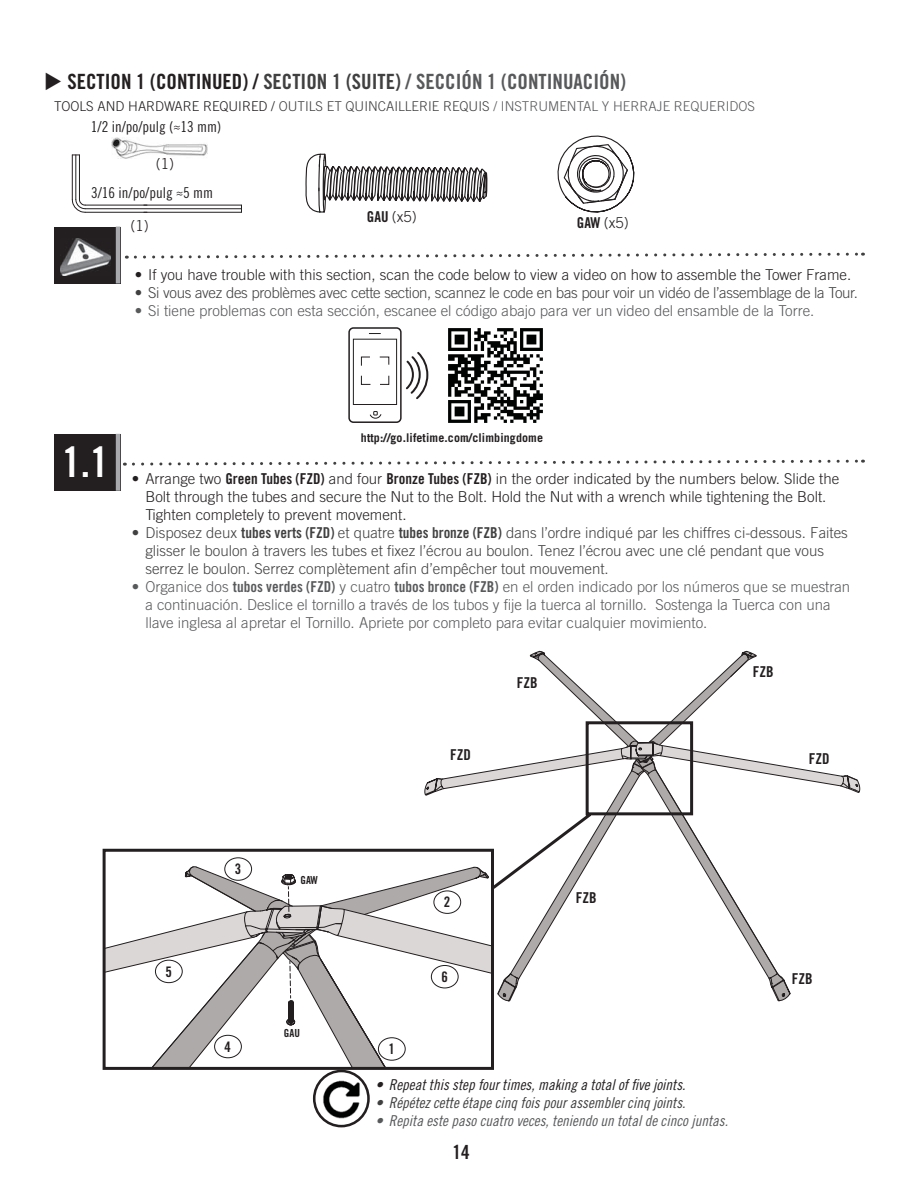
<style>
.page{position:relative;width:918px;height:1188px;background:#fff}
.page>*{position:absolute;margin:0;border:0;box-sizing:border-box;transform-origin:0 0}
.t1{font:42px "Trade Gothic LT Std Bd Cn 20";color:#fff}
.t2{font:21px "Trade Gothic LT Std Bd Cn 20";color:#58595b}
.t3{font:19.5px "Trade Gothic LT Std Bd Cn 20";color:#231f20}
.t4{font:300 15px/18px "Trade Gothic LT Std";color:#58595b}
.t5{font:300 15px/18px "Trade Gothic LT Std";color:#231f20}
.t6{font:300 15px/18px "Trade Gothic LT Std";color:#404041}
.t7{font:300 15px "Trade Gothic LT Std";letter-spacing:-.02em;color:#404041}
.t8{font:15px "Trade Gothic LT Std Cn 18 Obl";color:#58595b}
.t9{font:15px "Trade Gothic LT Std Cn 18 Obl";color:#231f20}
.t10{font:15px "Trade Gothic LT Std Cn 18 Obl";color:#404041}
.t11{font:15px "Trade Gothic LT Std Cn 18";color:#231f20}
.t12{font:15px "Trade Gothic LT Std Bd Cn 20";color:#231f20}
.t13{font:14.55px "Trade Gothic LT Std Bd Cn 20";color:#231f20}
.t14{font:300 13.5px "Trade Gothic LT Std";color:#58595b}
.t15{font:700 12px "Trade Gothic LT Std";letter-spacing:.01em;color:#231f20}
.t16{font:11.1px "Trade Gothic LT Std Bd Cn 20";letter-spacing:-.01em;color:#231f20}
.s1{color:#231f20}
.s2{color:#404041}
.s3{font-family:"Trade Gothic LT Std Bd Cn 20";font-weight:400}
</style>
<div class="page">
<hr style="left:76px;top:155px;width:1px;height:44px;background:#231f20">
<hr style="left:79px;top:155px;width:1px;height:44px;background:#231f20">
<hr style="left:72px;top:155px;width:1px;height:44px;background:#231f20">
<svg style="left:72px;top:199px;width:14px;height:14px"></svg>
<hr style="left:85px;top:208px;width:156px;height:1px;background:#231f20">
<hr style="left:85px;top:205px;width:156px;height:1px;background:#231f20">
<hr style="left:85px;top:212px;width:156px;height:1px;background:#231f20">
<svg style="left:124px;top:459px;width:739px;height:7px"></svg>
<div style="left:54px;top:434px;width:66px;height:57px;background:#231f20"></div>
<hr style="left:116px;top:434px;width:4px;height:57px;background:#a7a9ac">
<img style="left:111px;top:138px;width:15px;height:21px">
<svg style="left:104px;top:651px;width:756px;height:415px"></svg>
<div style="left:433px;top:890px;width:28px;height:24px;border:1px solid #231f20;border-radius:50%"></div>
<div style="left:155px;top:960px;width:28px;height:23px;border:1px solid #231f20;border-radius:50%"></div>
<div style="left:431px;top:965px;width:28px;height:23px;border:1px solid #231f20;border-radius:50%"></div>
<div style="left:103px;top:849px;width:391px;height:221px;border:3px solid #231f20"></div>
<svg style="left:199px;top:459px;width:221px;height:669px"></svg>
<img style="left:322px;top:1080px;width:38px;height:38px">
<div style="left:313px;top:1070px;width:57px;height:57px;border:3px solid #231f20;border-radius:50%"></div>
<svg style="left:126px;top:135px;width:737px;height:124px"></svg>
<div style="left:54px;top:227px;width:66px;height:56px;background:#231f20"></div>
<hr style="left:116px;top:227px;width:4px;height:56px;background:#a7a9ac">
<svg style="left:406px;top:352px;width:22px;height:47px"></svg>
<div style="left:348px;top:327px;width:54px;height:96px;border:2px solid #231f20;border-radius:4px"></div>
<svg style="left:352px;top:333px;width:46px;height:86px"></svg>
<img style="left:60px;top:238px;width:50px;height:37px">
<img style="left:448px;top:328px;width:95px;height:95px">
<h2 class="t2" style="left:67px;top:74px;width:560px"><span class="s1">SECTION 1 (CONTINUED) /</span> <span class="s2">SECTION 1 (SUITE)</span> / SECCIÓN 1 (CONTINUACIÓN)</h2>
<p class="t14" style="left:54px;top:101px;width:703px"><span class="s1">TOOLS AND HARDWARE REQUIRED /</span> <span class="s2">OUTILS ET QUINCAILLERIE REQUIS</span> / INSTRUMENTAL Y HERRAJE REQUERIDOS</p>
<p class="t11" style="left:91px;top:121px;width:132px">1/2 in/po/pulg (≈13 mm)</p>
<p class="t5" style="left:156px;top:157px;width:20px">(1)</p>
<p class="t11" style="left:91px;top:187px;width:123px">3/16 in/po/pulg ≈5 mm</p>
<p class="t5" style="left:130px;top:218px;width:20px">(1)</p>
<p class="t5" style="left:367px;top:210px;width:51px"><span class="s3">GAU</span> (x5)</p>
<p class="t5" style="left:577px;top:216px;width:53px"><span class="s3">GAW</span> (x5)</p>
<p class="t5" style="left:135px;top:267px;width:718px">• If you have trouble with this section, scan the code below to view a video on how to assemble the Tower Frame.</p>
<p class="t7" style="left:135px;top:287px;width:725px">• Si vous avez des problèmes avec cette section, scannez le code en bas pour voir un vidéo de l’assemblage de la Tour.</p>
<p class="t4" style="left:135px;top:303px;width:681px">• Si tiene problemas con esta sección, escanee el código abajo para ver un video del ensamble de la Torre.</p>
<h1 class="t1" style="left:62px;top:447px;width:48px">1.1</h1>
<p class="t15" style="left:361px;top:434px;width:184px">http://go.lifetime.com/climbingdome</p>
<p class="t5" style="left:145px;top:471px;width:695px;text-indent:-13px">• Arrange two <span class="s3">Green Tubes (FZD)</span> and four <span class="s3">Bronze Tubes (FZB)</span> in the order indicated by the numbers below. Slide the<br>Bolt through the tubes and secure the Nut to the Bolt. Hold the Nut with a wrench while tightening the Bolt.<br>Tighten completely to prevent movement.</p>
<p class="t6" style="left:145px;top:525px;width:704px;text-indent:-13px">• Disposez deux <span class="s3">tubes verts (FZD)</span> et quatre <span class="s3">tubes bronze (FZB)</span> dans l’ordre indiqué par les chiffres ci-dessous. Faites glisser le boulon à travers les tubes et fixez l’écrou au boulon. Tenez l’écrou avec une clé pendant que vous serrez le boulon. Serrez complètement afin d’empêcher tout mouvement.</p>
<p class="t4" style="left:145px;top:579px;width:706px;text-indent:-13px">• Organice dos <span class="s3">tubos verdes (FZD)</span> y cuatro <span class="s3">tubos bronce (FZB)</span> en el orden indicado por los números que se muestran a continuación. Deslice el tornillo a través de los tubos y fije la tuerca al tornillo. Sostenga la Tuerca con una llave inglesa al apretar el Tornillo. Apriete por completo para evitar cualquier movimiento.</p>
<p class="t12" style="left:450px;top:749px;width:22px">FZD</p>
<p class="t12" style="left:517px;top:677px;width:22px">FZB</p>
<p class="t12" style="left:753px;top:667px;width:22px">FZB</p>
<p class="t12" style="left:809px;top:753px;width:22px">FZD</p>
<p class="t13" style="left:235px;top:864px;width:8px">3</p>
<p class="t16" style="left:301px;top:876px;width:19px">GAW</p>
<p class="t13" style="left:444px;top:897px;width:8px">2</p>
<p class="t13" style="left:165px;top:966px;width:8px">5</p>
<p class="t13" style="left:441px;top:972px;width:8px">6</p>
<p class="t13" style="left:225px;top:1041px;width:8px">4</p>
<p class="t16" style="left:284px;top:1029px;width:18px">GAU</p>
<p class="t13" style="left:388px;top:1044px;width:8px">1</p>
<p class="t12" style="left:576px;top:892px;width:22px">FZB</p>
<p class="t9" style="left:375px;top:1079px;width:312px">• Repeat this step four times, making a total of five joints.</p>
<p class="t10" style="left:375px;top:1097px;width:312px">• Répétez cette étape cinq fois pour assembler cinq joints.</p>
<p class="t8" style="left:375px;top:1115px;width:354px">• Repita este paso cuatro veces, teniendo un total de cinco juntas.</p>
<h3 class="t3" style="left:453px;top:1146px;width:19px">14</h3>
<p class="t12" style="left:792px;top:974px;width:22px">FZB</p>
</div>
